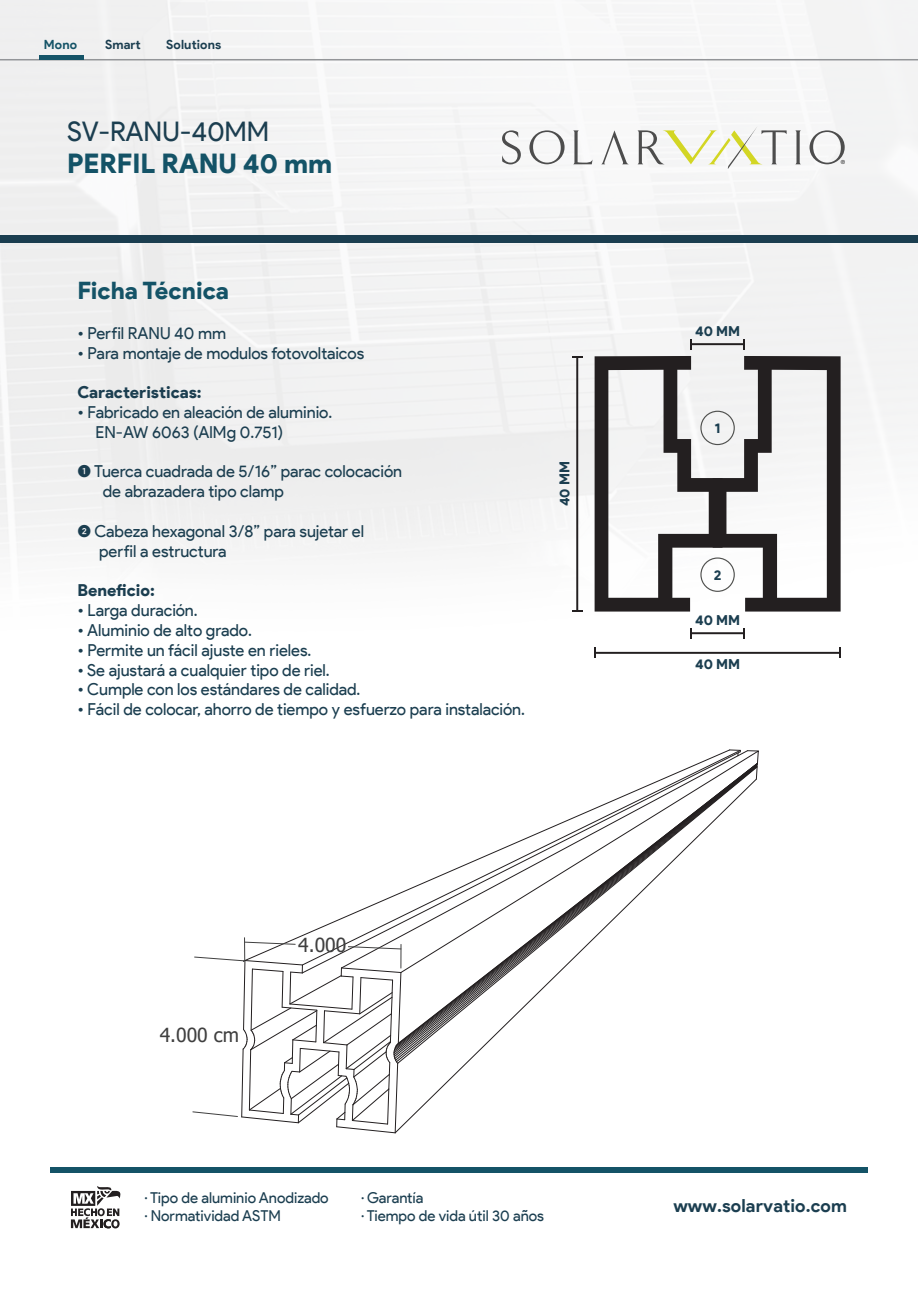
<style>
.page{position:relative;width:918px;height:1291px;background:#fff}
.page>*{position:absolute;margin:0;border:0;box-sizing:border-box;transform-origin:0 0}
.t1{font:900 27px "Product Sans";color:#145367}
.t2{font:27px "Product Sans";color:#1b3e50}
.t3{font:900 24px "Product Sans";letter-spacing:-.005em;color:#145367}
.t4{font:19.35px "Tahoma";color:#3f3f3f}
.t5{font:700 18px "Product Sans";letter-spacing:.005em;color:#1b3e50}
.t6{font:16.5px/19.8px "Product Sans";letter-spacing:-.005em;color:#1b3e50}
.t7{font:900 16.5px "Product Sans";letter-spacing:-.005em;color:#1b3e50}
.t8{font:15px/18px "Product Sans";color:#1b3e50}
.t9{font:900 13.8px "Product Sans";color:#1b3e50}
.t10{font:700 12.75px "Product Sans";letter-spacing:.005em;color:#1b3e50}
.t11{font:700 12.75px "Product Sans";color:#145367}
.t12{font:700 5.7px "Helvetica Neue LT Pro";color:#4d4d4d}
</style>
<div class="page">
<img style="left:0;top:0;width:918px;height:658px">
<div style="left:0;top:235px;width:918px;height:7px;background:#1b3e50"></div>
<hr style="left:0;top:59px;width:918px;height:1px;background:#939598">
<div style="left:39px;top:55px;width:45px;height:5px;background:#145367"></div>
<svg style="left:601px;top:130px;width:28px;height:34px"></svg>
<svg style="left:502px;top:130px;width:19px;height:34px"></svg>
<svg style="left:529px;top:130px;width:36px;height:35px"></svg>
<svg style="left:573px;top:130px;width:20px;height:34px"></svg>
<svg style="left:795px;top:130px;width:6px;height:34px"></svg>
<svg style="left:809px;top:130px;width:36px;height:35px"></svg>
<svg style="left:637px;top:126px;width:150px;height:44px"></svg>
<svg style="left:595px;top:356px;width:246px;height:255px"></svg>
<hr style="left:576px;top:357px;width:2px;height:254px;background:#231f20">
<hr style="left:595px;top:652px;width:245px;height:2px;background:#231f20">
<svg style="left:839px;top:648px;width:2px;height:10px"></svg>
<hr style="left:691px;top:632px;width:53px;height:2px;background:#231f20">
<svg style="left:690px;top:628px;width:2px;height:10px"></svg>
<hr style="left:691px;top:343px;width:53px;height:2px;background:#231f20">
<svg style="left:690px;top:339px;width:2px;height:10px"></svg>
<svg style="left:402px;top:974px;width:156px;height:73px"></svg>
<svg style="left:756px;top:762px;width:2px;height:18px"></svg>
<svg style="left:341px;top:750px;width:407px;height:219px"></svg>
<svg style="left:192px;top:938px;width:210px;height:195px"></svg>
<div style="left:50px;top:1167px;width:818px;height:6px;background:#145367"></div>
<svg style="left:71px;top:1186px;width:50px;height:42px"></svg>
<p class="t11" style="left:44px;top:37px;width:35px">Mono</p>
<p class="t10" style="left:105px;top:37px;width:37px">Smart</p>
<p class="t10" style="left:166px;top:37px;width:57px">Solutions</p>
<h1 class="t2" style="left:67px;top:115px;width:204px">SV-RANU-40MM</h1>
<h1 class="t1" style="left:67px;top:147px;width:267px">PERFIL RANU 40 mm</h1>
<h2 class="t3" style="left:77px;top:275px;width:153px">Ficha Técnica</h2>
<p class="t6" style="left:77px;top:323px;width:150px">• Perfil RANU 40 mm</p>
<p class="t6" style="left:77px;top:343px;width:288px">• Para montaje de modulos fotovoltaicos</p>
<p class="t7" style="left:77px;top:382px;width:126px">Caracteristicas:</p>
<p class="t6" style="left:96px;top:402px;width:238px;text-indent:-18px">• Fabricado en aleación de aluminio.<br>EN-AW 6063 (AlMg 0.751)</p>
<p class="t6" style="left:103px;top:462px;width:301px;text-indent:-25px">((1)) Tuerca cuadrada de 5/16” parac colocación de abrazadera tipo clamp</p>
<p class="t6" style="left:99px;top:521px;width:266px;text-indent:-22px">((2)) Cabeza hexagonal 3/8” para sujetar el perfil a estructura</p>
<p class="t7" style="left:77px;top:580px;width:79px">Beneficio:</p>
<p class="t6" style="left:77px;top:600px;width:122px">• Larga duración.</p>
<p class="t6" style="left:77px;top:620px;width:176px">• Aluminio de alto grado.</p>
<p class="t6" style="left:77px;top:640px;width:236px">• Permite un fácil ajuste en rieles.</p>
<p class="t6" style="left:77px;top:660px;width:254px">• Se ajustará a cualquier tipo de riel.</p>
<p class="t6" style="left:77px;top:679px;width:285px">• Cumple con los estándares de calidad.</p>
<p class="t6" style="left:77px;top:699px;width:449px">• Fácil de colocar, ahorro de tiempo y esfuerzo para instalación.</p>
<p class="t9" style="left:556px;top:506px;width:46px;rotate:-90deg">40 MM</p>
<p class="t4" style="left:160px;top:1022px;width:81px">4.000 cm</p>
<p class="t4" style="left:298px;top:932px;width:50px">4.000</p>
<p class="t8" style="left:145px;top:1188px;width:185px">· Tipo de aluminio Anodizado · Normatividad ASTM</p>
<p class="t8" style="left:362px;top:1188px;width:184px">· Garantía<br>· Tiempo de vida útil 30 años</p>
<p class="t9" style="left:695px;top:323px;width:46px">40 MM</p>
<p class="t9" style="left:715px;top:419px;width:8px">1</p>
<p class="t9" style="left:714px;top:566px;width:9px">2</p>
<p class="t9" style="left:695px;top:612px;width:46px">40 MM</p>
<p class="t9" style="left:695px;top:655px;width:46px">40 MM</p>
<p class="t12" style="left:841px;top:159px;width:6px">®</p>
<p class="t5" style="left:673px;top:1195px;width:175px">www.solarvatio.com</p>
</div>
